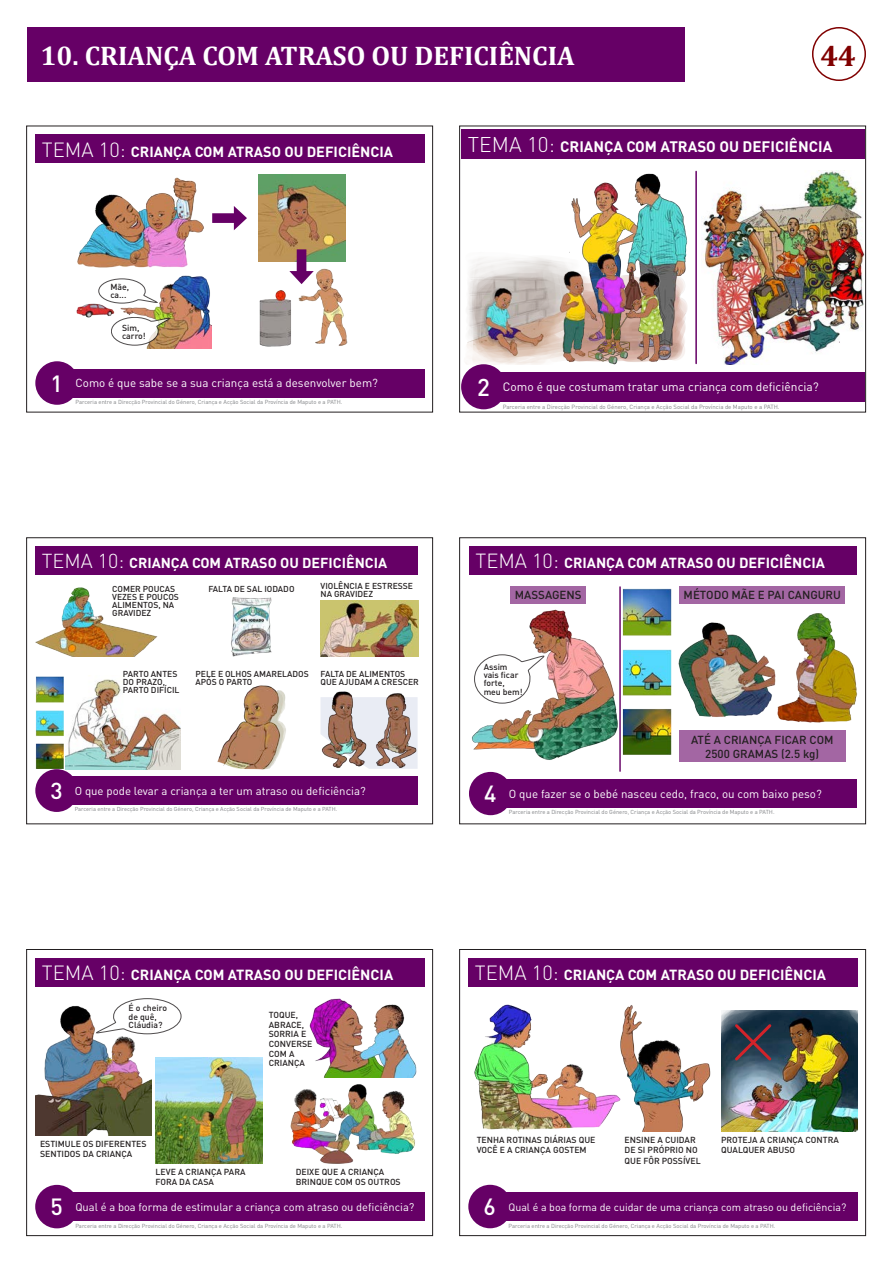
<style>
.page{position:relative;width:893px;height:1263px;background:#fff}
.page>*{position:absolute;margin:0;border:0;box-sizing:border-box;transform-origin:0 0}
.t1{font:700 30px "Cambria";color:#800000}
.t2{font:700 27px "Cambria";color:#fff}
.t3{font:700 15px "DIN Pro";color:#fff}
.t4{font:700 14.55px "DIN Pro";color:#fff}
.t5{font:700 14.4px "DIN Pro";color:#fff}
.t6{font:700 14.25px "DIN Pro";color:#fff}
.t7{font:12px "DIN Pro";color:#fff}
.t8{font:11.55px "DIN Pro";color:#fff}
.t9{font:500 11.55px/13.8px "DIN Pro";color:#231f20;text-align:center}
.t10{font:11.4px "DIN Pro";color:#fff}
.t11{font:11.1px "DIN Pro";color:#fff}
.t12{font:10.65px "DIN Pro";color:#fff}
.t13{font:500 8.7px/9.6px "DIN Pro";color:#231f20}
.t14{font:500 8.55px/8.1px "DIN Pro";color:#231f20}
.t15{font:6px "DIN Pro";color:#808285}
.t16{font:5.85px "DIN Pro";color:#808285}
.t17{font:5.7px "DIN Pro";color:#808285}
.s1{font-weight:300;font-size:20.25px}
.s2{font-weight:500;font-size:23.25px}
.s3{font-weight:300;font-size:21px}
.s4{font-weight:500;font-size:24px}
.s5{font-weight:300;font-size:19.95px}
.s6{font-weight:500;font-size:22.8px}
.s7{font-weight:500;font-size:23.1px}
</style>
<div class="page">
<img style="left:258px;top:175px;width:87px;height:86px">
<img style="left:77px;top:177px;width:127px;height:91px">
<img style="left:259px;top:264px;width:89px;height:83px">
<div style="left:35px;top:361px;width:44px;height:44px;background:#606;border-radius:50%"></div>
<div style="left:69px;top:369px;width:356px;height:28px;background:#606"></div>
<div style="left:35px;top:135px;width:390px;height:28px;background:#606"></div>
<img style="left:76px;top:275px;width:135px;height:74px">
<svg style="left:111px;top:317px;width:60px;height:28px"></svg>
<svg style="left:98px;top:279px;width:59px;height:24px"></svg>
<div style="left:212px;top:213px;width:26px;height:10px;background:#606"></div>
<svg style="left:234px;top:206px;width:13px;height:24px"></svg>
<div style="left:297px;top:249px;width:9px;height:27px;background:#606"></div>
<svg style="left:289px;top:271px;width:25px;height:13px"></svg>
<div style="left:26px;top:126px;width:407px;height:286px;border:1px solid #231f20"></div>
<img style="left:66px;top:679px;width:115px;height:90px">
<img style="left:35px;top:676px;width:29px;height:93px">
<img style="left:320px;top:600px;width:98px;height:57px">
<div style="left:35px;top:769px;width:43px;height:43px;background:#606;border-radius:50%"></div>
<div style="left:68px;top:776px;width:350px;height:29px;background:#606"></div>
<div style="left:35px;top:546px;width:383px;height:28px;background:#606"></div>
<img style="left:320px;top:691px;width:98px;height:78px">
<img style="left:35px;top:587px;width:123px;height:70px">
<img style="left:217px;top:685px;width:69px;height:84px">
<img style="left:231px;top:597px;width:41px;height:59px">
<div style="left:26px;top:537px;width:407px;height:287px;border:1px solid #231f20"></div>
<div style="left:35px;top:1185px;width:44px;height:43px;background:#606;border-radius:50%"></div>
<div style="left:69px;top:1192px;width:356px;height:29px;background:#606"></div>
<div style="left:35px;top:958px;width:390px;height:29px;background:#606"></div>
<img style="left:156px;top:1057px;width:106px;height:107px">
<img style="left:35px;top:1006px;width:116px;height:129px">
<img style="left:309px;top:998px;width:108px;height:79px">
<svg style="left:96px;top:998px;width:85px;height:36px"></svg>
<img style="left:290px;top:1084px;width:125px;height:80px">
<div style="left:26px;top:949px;width:407px;height:287px;border:1px solid #231f20"></div>
<div style="left:468px;top:1185px;width:44px;height:43px;background:#606;border-radius:50%"></div>
<div style="left:502px;top:1192px;width:356px;height:29px;background:#606"></div>
<div style="left:468px;top:958px;width:389px;height:28px;background:#606"></div>
<img style="left:626px;top:1005px;width:85px;height:126px">
<img style="left:721px;top:1010px;width:136px;height:121px">
<svg style="left:732px;top:1021px;width:42px;height:42px"></svg>
<img style="left:474px;top:1004px;width:152px;height:127px">
<div style="left:459px;top:949px;width:407px;height:287px;border:1px solid #231f20"></div>
<div style="left:461px;top:364px;width:45px;height:45px;background:#606;border-radius:50%"></div>
<div style="left:496px;top:372px;width:369px;height:30px;background:#606"></div>
<div style="left:461px;top:129px;width:404px;height:30px;background:#606"></div>
<img style="left:703px;top:171px;width:161px;height:193px">
<hr style="left:695px;top:171px;width:2px;height:192px;background:#606">
<img style="left:571px;top:173px;width:117px;height:187px">
<img style="left:466px;top:247px;width:200px;height:117px">
<div style="left:459px;top:126px;width:407px;height:286px;border:1px solid #231f20"></div>
<div style="left:469px;top:772px;width:43px;height:43px;background:#606;border-radius:50%"></div>
<div style="left:502px;top:779px;width:354px;height:29px;background:#606"></div>
<div style="left:469px;top:546px;width:387px;height:29px;background:#606"></div>
<img style="left:472px;top:593px;width:146px;height:167px">
<img style="left:622px;top:588px;width:50px;height:167px">
<div style="left:679px;top:731px;width:167px;height:31px;background:#a366a3"></div>
<hr style="left:619px;top:587px;width:2px;height:184px;background:#606">
<div style="left:511px;top:586px;width:75px;height:18px;background:#a366a3"></div>
<div style="left:679px;top:586px;width:166px;height:18px;background:#a366a3"></div>
<svg style="left:474px;top:654px;width:70px;height:49px"></svg>
<img style="left:678px;top:613px;width:179px;height:110px">
<div style="left:459px;top:537px;width:407px;height:287px;border:1px solid #231f20"></div>
<div style="left:27px;top:27px;width:658px;height:54px;background:#606"></div>
<div style="left:812px;top:27px;width:54px;height:54px;border:2px solid #800000;border-radius:50%"></div>
<p class="t2" style="left:40px;top:36px;width:536px">10. CRIANÇA COM ATRASO OU DEFICIÊNCIA</p>
<p class="t1" style="left:820px;top:34px;width:37px">44</p>
<p class="t4" style="left:42px;top:141px;width:353px"><span class="s1">TEMA 10:</span> CRIANÇA COM ATRASO OU DEFICIÊNCIA</p>
<p class="t13" style="left:110px;top:282px;width:20px;line-height:8.2px">Mãe, ca...</p>
<p class="t13" style="left:122px;top:323px;width:25px;line-height:8.2px">Sim, carro!</p>
<p class="t8" style="left:51px;top:375px;width:329px"><span class="s2">1</span> Como é que sabe se a sua criança está a desenvolver bem?</p>
<p class="t16" style="left:75px;top:398px;width:268px">Parceria entre a Direcção Provincial do Género, Criança e Acção Social da Província de Maputo e a PATH.</p>
<p class="t3" style="left:468px;top:136px;width:366px"><span class="s3">TEMA 10:</span> CRIANÇA COM ATRASO OU DEFICIÊNCIA</p>
<p class="t7" style="left:477px;top:379px;width:343px"><span class="s4">2</span> Como é que costumam tratar uma criança com deficiência?</p>
<p class="t15" style="left:503px;top:402px;width:278px">Parceria entre a Direcção Provincial do Género, Criança e Acção Social da Província de Maputo e a PATH.</p>
<p class="t6" style="left:42px;top:553px;width:347px"><span class="s5">TEMA 10:</span> CRIANÇA COM ATRASO OU DEFICIÊNCIA</p>
<p class="t14" style="left:112px;top:585px;width:68px">COMER POUCAS<br>VEZES E POUCOS<br>ALIMENTOS, NA<br>GRAVIDEZ</p>
<p class="t14" style="left:208px;top:585px;width:88px">FALTA DE SAL IODADO</p>
<p class="t14" style="left:320px;top:581px;width:94px">VIOLÊNCIA E ESTRESSE<br>NA GRAVIDEZ</p>
<p class="t14" style="left:123px;top:670px;width:58px">PARTO ANTES<br>DO PRAZO,<br>PARTO DIFÍCIL</p>
<p class="t14" style="left:196px;top:670px;width:115px">PELE E OLHOS AMARELADOS<br>APÓS O PARTO</p>
<p class="t14" style="left:320px;top:670px;width:100px">FALTA DE ALIMENTOS<br>QUE AJUDAM A CRESCER</p>
<p class="t10" style="left:50px;top:783px;width:317px"><span class="s6">3</span> O que pode levar a criança a ter um atraso ou deficiência?</p>
<p class="t17" style="left:75px;top:805px;width:264px">Parceria entre a Direcção Provincial do Género, Criança e Acção Social da Província de Maputo e a PATH.</p>
<p class="t5" style="left:475px;top:553px;width:351px"><span class="s1">TEMA 10:</span> CRIANÇA COM ATRASO OU DEFICIÊNCIA</p>
<p class="t9" style="left:515px;top:588px;width:68px">MASSAGENS</p>
<p class="t9" style="left:684px;top:588px;width:159px">MÉTODO MÃE E PAI CANGURU</p>
<p class="t13" style="left:484px;top:662px;width:40px;line-height:8.1px">Assim vais ficar forte, meu bem!</p>
<p class="t9" style="left:691px;top:732px;width:144px">ATÉ A CRIANÇA FICAR COM<br>2500 GRAMAS (2.5 kg)</p>
<p class="t8" style="left:484px;top:786px;width:339px"><span class="s7">4</span> O que fazer se o bebé nasceu cedo, fraco, ou com baixo peso?</p>
<p class="t17" style="left:509px;top:808px;width:267px">Parceria entre a Direcção Provincial do Género, Criança e Acção Social da Província de Maputo e a PATH.</p>
<p class="t4" style="left:42px;top:965px;width:353px"><span class="s1">TEMA 10:</span> CRIANÇA COM ATRASO OU DEFICIÊNCIA</p>
<p class="t13" style="left:129px;top:1004px;width:40px;line-height:8.2px">É o cheiro de quê,<br>Cláudia?</p>
<p class="t13" style="left:269px;top:1009px;width:45px">TOQUE,<br>ABRACE,<br>SORRIA E<br>CONVERSE<br>COM A<br>CRIANÇA</p>
<p class="t13" style="left:40px;top:1139px;width:108px">ESTIMULE OS DIFERENTES<br>SENTIDOS DA CRIANÇA</p>
<p class="t13" style="left:156px;top:1167px;width:91px">LEVE A CRIANÇA PARA<br>FORA DA CASA</p>
<p class="t13" style="left:296px;top:1167px;width:107px">DEIXE QUE A CRIANÇA<br>BRINQUE COM OS OUTROS</p>
<p class="t11" style="left:51px;top:1199px;width:365px"><span class="s2">5</span> Qual é a boa forma de estimular a criança com atraso ou deficiência?</p>
<p class="t16" style="left:75px;top:1221px;width:268px">Parceria entre a Direcção Provincial do Género, Criança e Acção Social da Província de Maputo e a PATH.</p>
<p class="t4" style="left:475px;top:965px;width:353px"><span class="s1">TEMA 10:</span> CRIANÇA COM ATRASO OU DEFICIÊNCIA</p>
<p class="t13" style="left:477px;top:1134px;width:120px;line-height:10.5px">TENHA ROTINAS DIÁRIAS QUE<br>VOCÊ E A CRIANÇA GOSTEM</p>
<p class="t13" style="left:721px;top:1134px;width:119px;line-height:10.5px">PROTEJA A CRIANÇA CONTRA<br>QUALQUER ABUSO</p>
<p class="t13" style="left:625px;top:1134px;width:78px;line-height:10.5px">ENSINE A CUIDAR<br>DE SI PRÓPRIO NO<br>QUE FÔR POSSÍVEL</p>
<p class="t12" style="left:484px;top:1199px;width:364px"><span class="s2">6</span> Qual é a boa forma de cuidar de uma criança com atraso ou deficiência?</p>
<p class="t16" style="left:508px;top:1221px;width:268px">Parceria entre a Direcção Provincial do Género, Criança e Acção Social da Província de Maputo e a PATH.</p>
</div>
